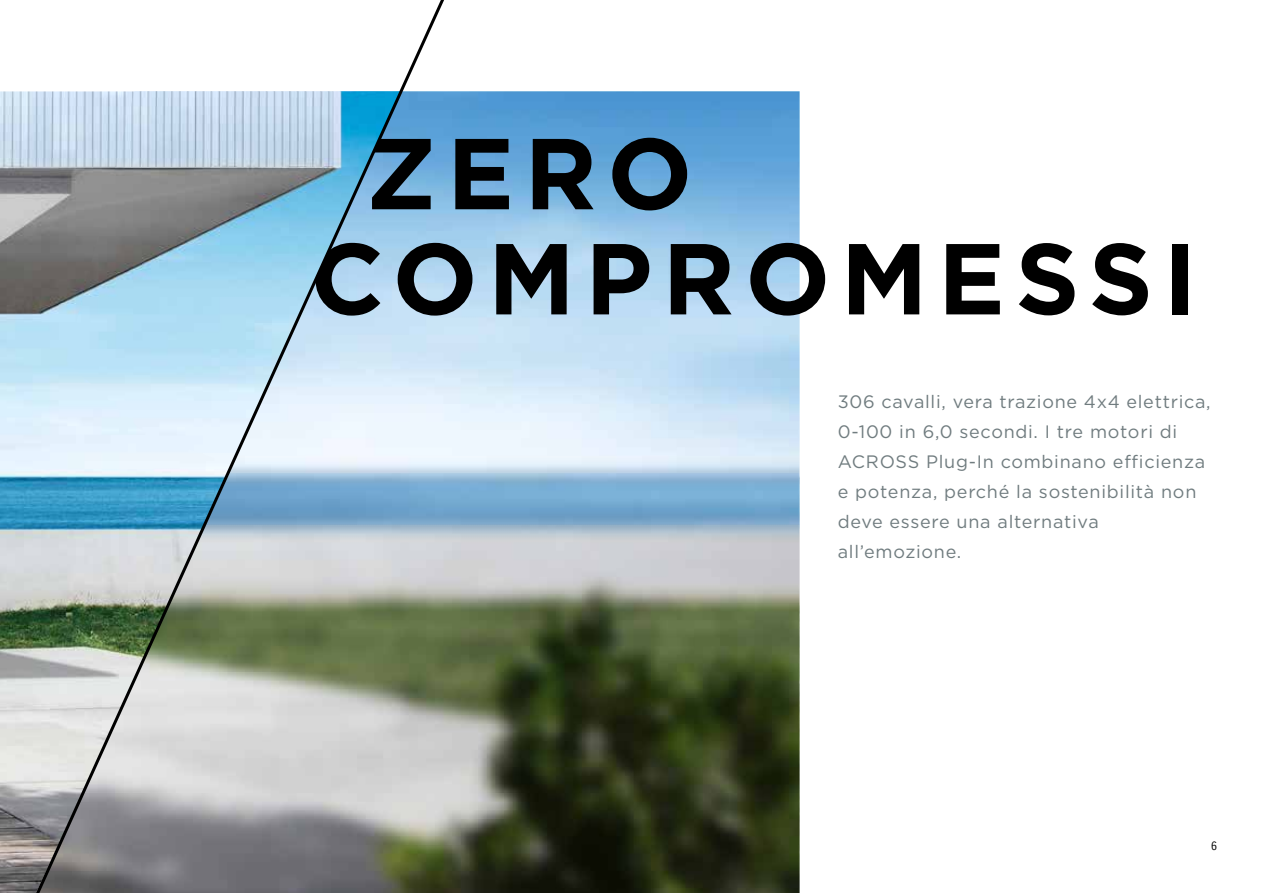
<style>
.page{position:relative;width:1263px;height:893px;background:#fff}
.page>*{position:absolute;margin:0;border:0;box-sizing:border-box;transform-origin:0 0}
.t1{font:700 100.5px/105.1px "Gotham HTF";letter-spacing:.1em;color:#000}
.t2{font:18px/30px "Gotham HTF";letter-spacing:.04em;color:#707c7f}
.t3{font:12px "Suzuki PRO Regular";color:#000}
</style>
<div class="page">
<img style="left:459px;top:91px;width:340px;height:802px">
<svg style="left:0;top:0;width:459px;height:893px"></svg>
<h1 class="t1" style="left:310px;top:119px;width:888px;text-indent:56px">ZERO<br>COMPROMESSI</h1>
<p class="t2" style="left:838px;top:386px;width:374px">306 cavalli, vera trazione 4x4 elettrica, 0-100 in 6,0 secondi. I tre motori di ACROSS Plug-In combinano efficienza e potenza, perché la sostenibilità non deve essere una alternativa all’emozione.</p>
<p class="t3" style="left:1211px;top:839px;width:8px">6</p>
</div>
